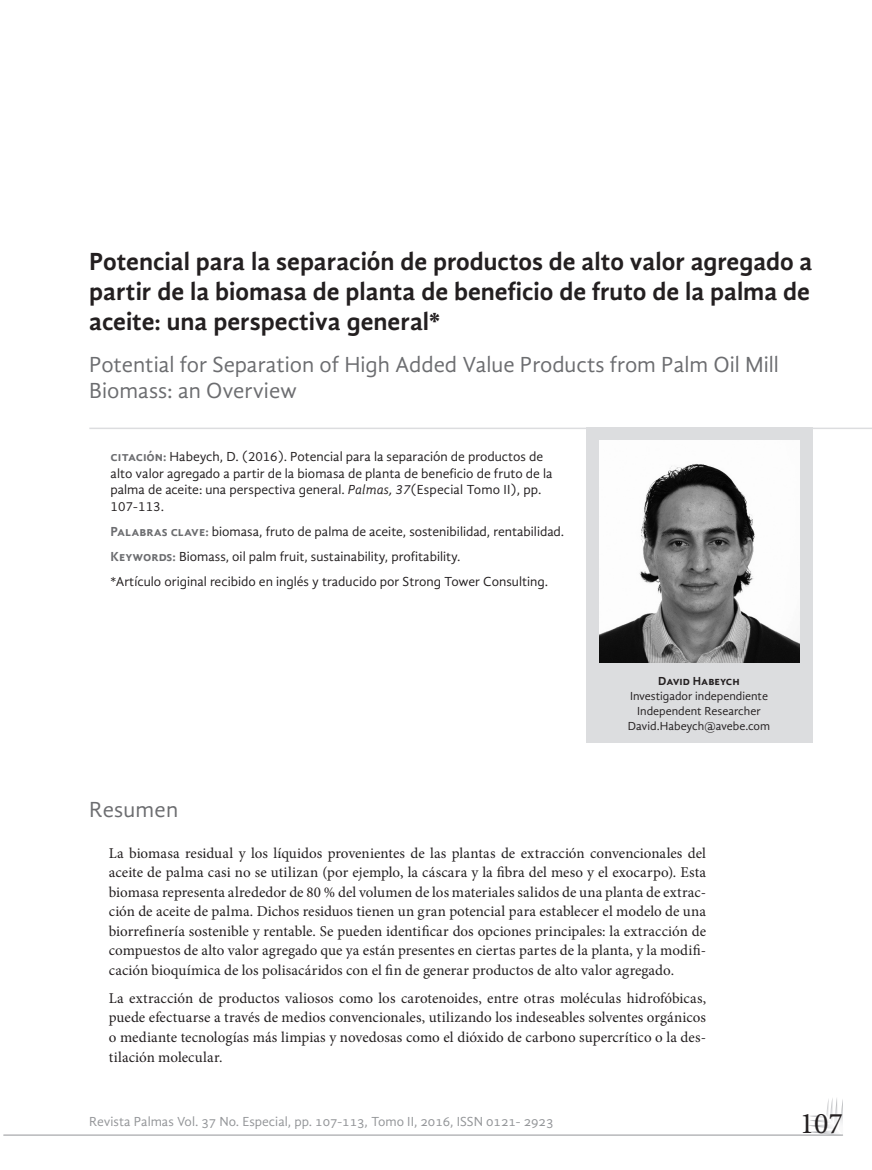
<style>
.page{position:relative;width:872px;height:1170px;background:#fff}
.page>*{position:absolute;margin:0;border:0;box-sizing:border-box;transform-origin:0 0}
.t1{font:30px "Minion Pro";color:#231f20}
.Titulo_A1{font:700 25.5px/30px "Gandhi Sans";color:#231f20;text-align:justify}
.Titulo_A2{font:22.5px/25.5px "Gandhi Sans";color:#6c6d70}
.TituloUNOArticulo{font:22.5px "Gandhi Sans";letter-spacing:.01em;color:#6c6d70}
.ParrafoResumenAbstra{font:15px/19.5px "Minion Pro";color:#231f20;text-align:justify}
.t2{font:13.5px/16.5px "Gandhi Sans";color:#231f20}
.t3{font:13.5px "Gandhi Sans";color:#939598}
.Reseña{font:12px "Gandhi Sans";color:#231f20}
.Autor{font:700 12px "Gandhi Sans";color:#231f20}
.s1{font-weight:700;color:#6c6d70}
.s2{font-style:italic}
</style>
<div class="page">
<svg style="left:808px;top:1098px;width:35px;height:37px"></svg>
<hr style="left:4px;top:1134px;width:838px;height:1px;background:#939598">
<div style="left:585px;top:427px;width:227px;height:315px;background:#dcdddf"></div>
<hr style="left:89px;top:427px;width:783px;height:2px;background:#dcdddf">
<img style="left:599px;top:440px;width:200px;height:222px">
<p class="Titulo_A1" style="left:89px;top:246px;width:724px">Potencial para la separación de productos de alto valor agregado a partir de la biomasa de planta de beneficio de fruto de la palma de aceite: una perspectiva general*</p>
<p class="Titulo_A2" style="left:89px;top:352px;width:691px">Potential for Separation of High Added Value Products from Palm Oil Mill<br>Biomass: an Overview</p>
<p class="t2" style="left:111px;top:448px;width:443px"><span class="s1">citación:</span> Habeych, D. (2016). Potencial para la separación de productos de alto valor agregado a partir de la biomasa de planta de beneficio de fruto de la palma de aceite: una perspectiva general. <span class="s2">Palmas, 37</span>(Especial Tomo II), pp.<br>107-113.</p>
<p class="t2" style="left:111px;top:523px;width:455px"><span class="s1">Palabras clave:</span> biomasa, fruto de palma de aceite, sostenibilidad, rentabilidad.</p>
<p class="t2" style="left:111px;top:548px;width:351px"><span class="s1">Keywords:</span> Biomass, oil palm fruit, sustainability, profitability.</p>
<p class="t2" style="left:111px;top:573px;width:439px">*Artículo original recibido en inglés y traducido por Strong Tower Consulting.</p>
<p class="Autor" style="left:658px;top:674px;width:83px">David Habeych</p>
<p class="Reseña" style="left:630px;top:689px;width:139px">Investigador independiente</p>
<p class="Reseña" style="left:637px;top:704px;width:125px">Independent Researcher</p>
<p class="Reseña" style="left:628px;top:719px;width:144px">David.Habeych@avebe.com</p>
<p class="TituloUNOArticulo" style="left:89px;top:796px;width:90px">Resumen</p>
<p class="ParrafoResumenAbstra" style="left:109px;top:843px;width:599px">La biomasa residual y los líquidos provenientes de las plantas de extracción convencionales del aceite de palma casi no se utilizan (por ejemplo, la cáscara y la fibra del meso y el exocarpo). Esta biomasa representa alrededor de 80 % del volumen de los materiales salidos de una planta de extrac&shy;ción de aceite de palma. Dichos residuos tienen un gran potencial para establecer el modelo de una biorrefinería sostenible y rentable. Se pueden identificar dos opciones principales: la extracción de compuestos de alto valor agregado que ya están presentes en ciertas partes de la planta, y la modifi&shy;cación bioquímica de los polisacáridos con el fin de generar productos de alto valor agregado.</p>
<p class="ParrafoResumenAbstra" style="left:109px;top:988px;width:599px">La extracción de productos valiosos como los carotenoides, entre otras moléculas hidrofóbicas, puede efectuarse a través de medios convencionales, utilizando los indeseables solventes orgánicos o mediante tecnologías más limpias y novedosas como el dióxido de carbono supercrítico o la des&shy;tilación molecular.</p>
<p class="t3" style="left:89px;top:1114px;width:465px">Revista Palmas Vol. 37 No. Especial, pp. 107-113, Tomo II, 2016, ISSN 0121- 2923</p>
<h1 class="t1" style="left:799px;top:1102px;width:45px">107</h1>
</div>
